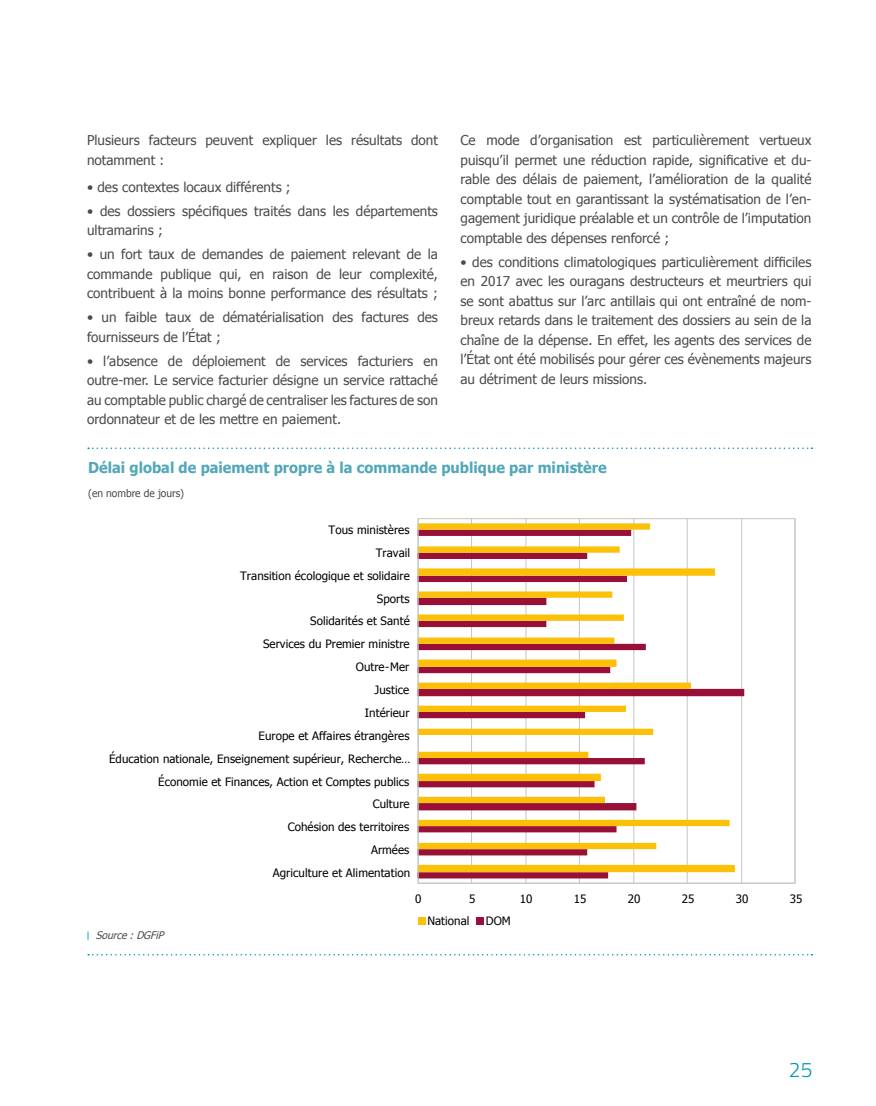
<style>
.page{position:relative;width:876px;height:1106px;background:#fff}
.page>*{position:absolute;margin:0;border:0;box-sizing:border-box;transform-origin:0 0}
.t1{font:300 21px "Titillium Web";color:#0098ac}
.t2{font:700 15px "Tahoma";color:#52a7b8}
.t3{font:13.5px/19.5px "Tahoma";color:#4b4b4d;text-align:justify}
.t4{font:11.55px "Tahoma";letter-spacing:.005em;color:#000}
.t5{font:10.5px "Tahoma";color:#4b4b4d}
.t6{font:italic 10.5px "Tahoma";color:#4b4b4d}
</style>
<div class="page">
<hr style="left:471px;top:518px;width:1px;height:365px;background:#c6c7c9">
<hr style="left:525px;top:518px;width:1px;height:365px;background:#c6c7c9">
<hr style="left:579px;top:518px;width:1px;height:365px;background:#c6c7c9">
<hr style="left:633px;top:518px;width:1px;height:365px;background:#c6c7c9">
<hr style="left:687px;top:518px;width:1px;height:365px;background:#c6c7c9">
<hr style="left:741px;top:518px;width:1px;height:365px;background:#c6c7c9">
<svg style="left:419px;top:529px;width:325px;height:349px"></svg>
<svg style="left:419px;top:523px;width:316px;height:349px"></svg>
<hr style="left:418px;top:518px;width:1px;height:365px;background:#c6c7c9">
<hr style="left:418px;top:882px;width:377px;height:1px;background:#c6c7c9">
<div style="left:419px;top:917px;width:7px;height:7px;background:#fbc007"></div>
<div style="left:476px;top:917px;width:8px;height:7px;background:#980f37"></div>
<svg style="left:88px;top:447px;width:724px;height:2px"></svg>
<svg style="left:88px;top:954px;width:724px;height:1px"></svg>
<p class="t3" style="left:87px;top:130px;width:352px">Plusieurs facteurs peuvent expliquer les résultats dont notamment :</p>
<p class="t3" style="left:460px;top:130px;width:352px">Ce mode d’organisation est particulièrement vertueux puisqu’il permet une réduction rapide, significative et du&shy;rable des délais de paiement, l’amélioration de la qualité comptable tout en garantissant la systématisation de l’en&shy;gagement juridique préalable et un contrôle de l’imputation comptable des dépenses renforcé ;</p>
<p class="t3" style="left:460px;top:251px;width:352px">• des conditions climatologiques particulièrement difficiles en 2017 avec les ouragans destructeurs et meurtriers qui se sont abattus sur l’arc antillais qui ont entraîné de nom&shy;breux retards dans le traitement des dossiers au sein de la chaîne de la dépense. En effet, les agents des services de l’État ont été mobilisés pour gérer ces évènements majeurs au détriment de leurs missions.</p>
<p class="t3" style="left:87px;top:176px;width:205px">• des contextes locaux différents ;</p>
<p class="t3" style="left:87px;top:200px;width:352px">• des dossiers spécifiques traités dans les départements ultramarins ;</p>
<p class="t3" style="left:87px;top:244px;width:352px">• un fort taux de demandes de paiement relevant de la commande publique qui, en raison de leur complexité, contribuent à la moins bonne performance des résultats ;</p>
<p class="t3" style="left:87px;top:307px;width:352px">• un faible taux de dématérialisation des factures des fournisseurs de l’État ;</p>
<p class="t3" style="left:87px;top:350px;width:352px">• l’absence de déploiement de services facturiers en outre-mer. Le service facturier désigne un service rattaché au comptable public chargé de centraliser les factures de son ordonnateur et de les mettre en paiement.</p>
<p class="t2" style="left:88px;top:457px;width:520px">Délai global de paiement propre à la commande publique par ministère</p>
<p class="t5" style="left:88px;top:486px;width:98px">(en nombre de jours)</p>
<p class="t4" style="left:329px;top:522px;width:82px">Tous ministères</p>
<p class="t4" style="left:376px;top:545px;width:36px">Travail</p>
<p class="t4" style="left:240px;top:568px;width:171px">Transition écologique et solidaire</p>
<p class="t4" style="left:377px;top:590px;width:34px">Sports</p>
<p class="t4" style="left:310px;top:613px;width:101px">Solidarités et Santé</p>
<p class="t4" style="left:263px;top:636px;width:148px">Services du Premier ministre</p>
<p class="t4" style="left:356px;top:659px;width:55px">Outre-Mer</p>
<p class="t4" style="left:375px;top:682px;width:36px">Justice</p>
<p class="t4" style="left:365px;top:705px;width:46px">Intérieur</p>
<p class="t4" style="left:259px;top:728px;width:153px">Europe et Affaires étrangères</p>
<p class="t4" style="left:109px;top:750px;width:303px">Éducation nationale, Enseignement supérieur, Recherche …</p>
<p class="t4" style="left:158px;top:773px;width:253px">Économie et Finances, Action et Comptes publics</p>
<p class="t4" style="left:373px;top:796px;width:38px">Culture</p>
<p class="t4" style="left:288px;top:819px;width:123px">Cohésion des territoires</p>
<p class="t4" style="left:371px;top:842px;width:40px">Armées</p>
<p class="t4" style="left:273px;top:865px;width:139px">Agriculture et Alimentation</p>
<p class="t6" style="left:96px;top:928px;width:73px">Source:DGFiP</p>
<p class="t4" style="left:415px;top:891px;width:8px">0</p>
<p class="t4" style="left:469px;top:891px;width:8px">5</p>
<p class="t4" style="left:520px;top:891px;width:14px">10</p>
<p class="t4" style="left:574px;top:891px;width:14px">15</p>
<p class="t4" style="left:628px;top:891px;width:14px">20</p>
<p class="t4" style="left:682px;top:891px;width:14px">25</p>
<p class="t4" style="left:736px;top:891px;width:14px">30</p>
<p class="t4" style="left:790px;top:891px;width:14px">35</p>
<p class="t4" style="left:427px;top:913px;width:44px">National</p>
<p class="t4" style="left:486px;top:913px;width:27px">DOM</p>
<h1 class="t1" style="left:789px;top:1054px;width:25px">25</h1>
</div>
